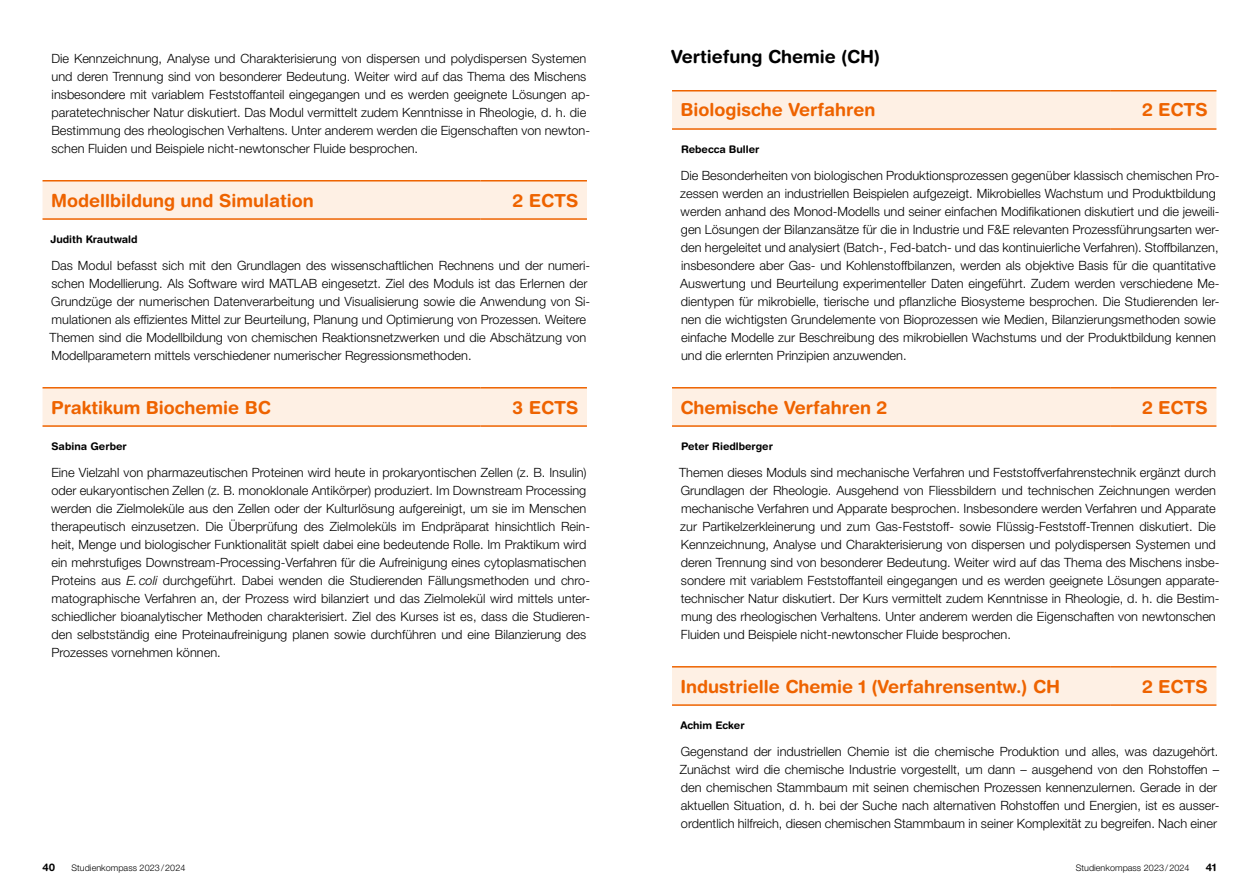
<style>
.page{position:relative;width:1259px;height:893px;background:#fff}
.page>*{position:absolute;margin:0;border:0;box-sizing:border-box;transform-origin:0 0}
.t1{font:700 18px "Helvetica Rounded LT Std";color:#ee6300}
.t2{font:700 18px "Helvetica Rounded LT Std";color:#000}
.t3{font:300 12.75px/18px "Helvetica Neue LT Pro";color:#000}
.t4{font:700 10.5px "Helvetica Rounded LT Std";color:#000}
.t5{font:300 9px "Helvetica Neue LT Pro";letter-spacing:.005em;color:#000}
.s1{font-family:"Helvetica Neue LT Std";font-style:italic}
</style>
<div class="page">
<div style="left:43px;top:182px;width:544px;height:36px;background:#fef0e4"></div>
<hr style="left:43px;top:180px;width:437px;height:2px;background:#ee6300">
<hr style="left:480px;top:180px;width:107px;height:2px;background:#ee6300">
<hr style="left:43px;top:218px;width:437px;height:2px;background:#ee6300">
<hr style="left:480px;top:218px;width:107px;height:2px;background:#ee6300">
<div style="left:43px;top:389px;width:544px;height:36px;background:#fef0e4"></div>
<hr style="left:43px;top:387px;width:437px;height:2px;background:#ee6300">
<hr style="left:480px;top:387px;width:107px;height:2px;background:#ee6300">
<hr style="left:43px;top:425px;width:437px;height:2px;background:#ee6300">
<hr style="left:480px;top:425px;width:107px;height:2px;background:#ee6300">
<div style="left:672px;top:92px;width:544px;height:36px;background:#fef0e4"></div>
<hr style="left:672px;top:90px;width:438px;height:2px;background:#ee6300">
<hr style="left:1110px;top:90px;width:106px;height:2px;background:#ee6300">
<hr style="left:672px;top:128px;width:438px;height:2px;background:#ee6300">
<hr style="left:1110px;top:128px;width:106px;height:2px;background:#ee6300">
<div style="left:672px;top:389px;width:544px;height:36px;background:#fef0e4"></div>
<hr style="left:672px;top:387px;width:438px;height:2px;background:#ee6300">
<hr style="left:1110px;top:387px;width:106px;height:2px;background:#ee6300">
<hr style="left:672px;top:425px;width:438px;height:2px;background:#ee6300">
<hr style="left:1110px;top:425px;width:106px;height:2px;background:#ee6300">
<div style="left:672px;top:668px;width:544px;height:36px;background:#fef0e4"></div>
<hr style="left:672px;top:666px;width:438px;height:2px;background:#ee6300">
<hr style="left:1110px;top:666px;width:106px;height:2px;background:#ee6300">
<hr style="left:672px;top:704px;width:438px;height:2px;background:#ee6300">
<hr style="left:1110px;top:704px;width:106px;height:2px;background:#ee6300">
<p class="t3" style="left:51px;top:49px;width:540px">Die Kennzeichnung, Analyse und Charakterisierung von dispersen und polydispersen Systemen und deren Trennung sind von besonderer Bedeutung. Weiter wird auf das Thema des Mischens insbesondere mit variablem Feststoffanteil eingegangen und es werden geeignete Lösungen ap&shy;paratetechnischer Natur diskutiert. Das Modul vermittelt zudem Kenntnisse in Rheologie, d. h. die Bestimmung des rheologischen Verhaltens. Unter anderem werden die Eigenschaften von newton&shy;schen Fluiden und Beispiele nicht-newtonscher Fluide besprochen.</p>
<h1 class="t1" style="left:51px;top:189px;width:264px">Modellbildung und Simulation</h1>
<h1 class="t1" style="left:512px;top:189px;width:67px">2 ECTS</h1>
<p class="t4" style="left:51px;top:233px;width:89px">Judith Krautwald</p>
<p class="t3" style="left:50px;top:256px;width:542px">Das Modul befasst sich mit den Grundlagen des wissenschaftlichen Rechnens und der numeri&shy;schen Modellierung. Als Software wird MATLAB eingesetzt. Ziel des Moduls ist das Erlernen der Grundzüge der numerischen Datenverarbeitung und Visualisierung sowie die Anwendung von Si&shy;mulationen als effizientes Mittel zur Beurteilung, Planung und Optimierung von Prozessen. Weitere Themen sind die Modellbildung von chemischen Reaktionsnetzwerken und die Abschätzung von Modellparametern mittels verschiedener numerischer Regressionsmethoden.</p>
<h1 class="t1" style="left:51px;top:396px;width:221px">Praktikum Biochemie BC</h1>
<h1 class="t1" style="left:512px;top:396px;width:67px">3 ECTS</h1>
<p class="t4" style="left:51px;top:440px;width:77px">Sabina Gerber</p>
<p class="t3" style="left:51px;top:463px;width:540px">Eine Vielzahl von pharmazeutischen Proteinen wird heute in prokaryontischen Zellen (z. B. Insulin) oder eukaryontischen Zellen (z. B. monoklonale Antikörper) produziert. Im Downstream Processing werden die Zielmoleküle aus den Zellen oder der Kulturlösung aufgereinigt, um sie im Menschen therapeutisch einzusetzen. Die Überprüfung des Zielmoleküls im Endpräparat hinsichtlich Rein&shy;heit, Menge und biologischer Funktionalität spielt dabei eine bedeutende Rolle. Im Praktikum wird ein mehrstufiges Downstream-Processing-Verfahren für die Aufreinigung eines cytoplasmatischen Proteins aus <span class="s1">E.coli</span> durchgeführt. Dabei wenden die Studierenden Fällungsmethoden und chro&shy;matographische Verfahren an, der Prozess wird bilanziert und das Zielmolekül wird mittels unter&shy;schiedlicher bioanalytischer Methoden charakterisiert. Ziel des Kurses ist es, dass die Studieren&shy;den selbstständig eine Proteinaufreinigung planen sowie durchführen und eine Bilanzierung des Prozesses vornehmen können.</p>
<h1 class="t2" style="left:671px;top:46px;width:211px">Vertiefung Chemie (CH)</h1>
<h1 class="t1" style="left:680px;top:99px;width:196px">Biologische Verfahren</h1>
<h1 class="t1" style="left:1142px;top:99px;width:67px">2 ECTS</h1>
<p class="t4" style="left:681px;top:143px;width:80px">Rebecca Buller</p>
<p class="t3" style="left:680px;top:166px;width:541px">Die Besonderheiten von biologischen Produktionsprozessen gegenüber klassisch chemischen Pro&shy;zessen werden an industriellen Beispielen aufgezeigt. Mikrobielles Wachstum und Produktbildung werden anhand des Monod-Modells und seiner einfachen Modifikationen diskutiert und die jeweili&shy;gen Lösungen der Bilanzansätze für die in Industrie und F&amp;E relevanten Prozessführungsarten wer&shy;den hergeleitet und analysiert (Batch-, Fed-batch- und das kontinuierliche Verfahren). Stoffbilanzen, insbesondere aber Gas- und Kohlenstoffbilanzen, werden als objektive Basis für die quantitative Auswertung und Beurteilung experimenteller Daten eingeführt. Zudem werden verschiedene Me&shy;dientypen für mikrobielle, tierische und pflanzliche Biosysteme besprochen. Die Studierenden ler&shy;nen die wichtigsten Grundelemente von Bioprozessen wie Medien, Bilanzierungsmethoden sowie einfache Modelle zur Beschreibung des mikrobiellen Wachstums und der Produktbildung kennen und die erlernten Prinzipien anzuwenden.</p>
<h1 class="t1" style="left:680px;top:396px;width:208px">Chemische Verfahren 2</h1>
<h1 class="t1" style="left:1142px;top:396px;width:67px">2 ECTS</h1>
<p class="t4" style="left:681px;top:440px;width:93px">Peter Riedlberger</p>
<p class="t3" style="left:679px;top:463px;width:542px">Themen dieses Moduls sind mechanische Verfahren und Feststoffverfahrenstechnik ergänzt durch Grundlagen der Rheologie. Ausgehend von Fliessbildern und technischen Zeichnungen werden mechanische Verfahren und Apparate besprochen. Insbesondere werden Verfahren und Apparate zur Partikelzerkleinerung und zum Gas-Feststoff- sowie Flüssig-Feststoff-Trennen diskutiert. Die Kennzeichnung, Analyse und Charakterisierung von dispersen und polydispersen Systemen und deren Trennung sind von besonderer Bedeutung. Weiter wird auf das Thema des Mischens insbe&shy;sondere mit variablem Feststoffanteil eingegangen und es werden geeignete Lösungen apparate&shy;technischer Natur diskutiert. Der Kurs vermittelt zudem Kenntnisse in Rheologie, d. h. die Bestim&shy;mung des rheologischen Verhaltens. Unter anderem werden die Eigenschaften von newtonschen Fluiden und Beispiele nicht-newtonscher Fluide besprochen.</p>
<h1 class="t1" style="left:680px;top:675px;width:381px">Industrielle Chemie 1 (Verfahrensentw.) CH</h1>
<h1 class="t1" style="left:1142px;top:675px;width:67px">2 ECTS</h1>
<p class="t4" style="left:680px;top:719px;width:66px">Achim Ecker</p>
<p class="t3" style="left:679px;top:742px;width:541px">Gegenstand der industriellen Chemie ist die chemische Produktion und alles, was dazugehört.<br>Zunächst wird die chemische Industrie vorgestellt, um dann – ausgehend von den Rohstoffen – den chemischen Stammbaum mit seinen chemischen Prozessen kennenzulernen. Gerade in der aktuellen Situation, d. h. bei der Suche nach alternativen Rohstoffen und Energien, ist es ausser&shy;ordentlich hilfreich, diesen chemischen Stammbaum in seiner Komplexität zu begreifen. Nach einer</p>
<p class="t4" style="left:43px;top:861px;width:14px">40</p>
<p class="t5" style="left:71px;top:862px;width:115px">Studienkompass 2023/2024</p>
<p class="t5" style="left:1075px;top:862px;width:115px">Studienkompass 2023/2024</p>
<p class="t4" style="left:1205px;top:861px;width:12px">41</p>
</div>
